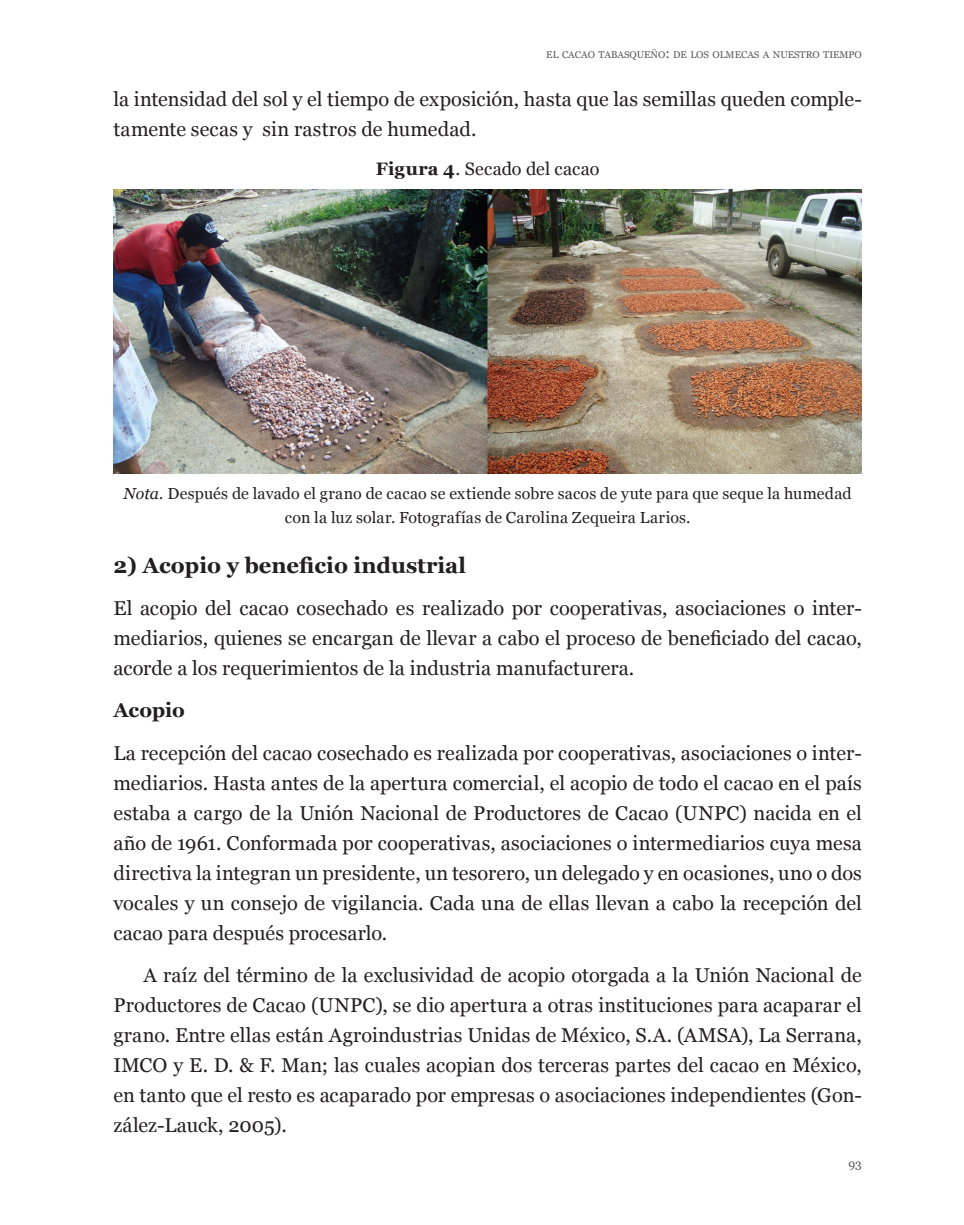
<style>
.page{position:relative;width:964px;height:1225px;background:#fff}
.page>*{position:absolute;margin:0;border:0;box-sizing:border-box;transform-origin:0 0}
.subtitulos{font:700 22px "Georgia";color:#231f20}
.parrafo_inicial{font:20px/30px "Georgia";letter-spacing:.005em;color:#231f20;text-align:justify}
.parrafo_indentado{font:20px/30px "Georgia";letter-spacing:.005em;color:#231f20}
.parrafo_inicial-2{font:700 20px "Georgia";letter-spacing:-.005em;color:#231f20}
.titulos_figs{font:18px "Georgia";color:#231f20}
.notas_img_tablas{font:16px/24px "Georgia";letter-spacing:.015em;color:#231f20;text-align:center}
.t1{font:12px "Georgia";color:#57585a}
.t2{font:9.8px "Georgia";color:#57585a}
.s1{font-size:14px}
.s2{font-weight:700}
.s3{font-style:italic}
</style>
<div class="page">
<img style="left:113px;top:190px;width:749px;height:283px">
<p class="t2" style="left:546px;top:47px;width:317px">EL CACAO TABASQUEÑO<span class="s1">:</span> DE LOS OLMECAS A NUESTRO TIEMPO</p>
<p class="parrafo_indentado" style="left:113px;top:83px;width:750px">la intensidad del sol y el tiempo de exposición, hasta que las semillas queden comple&shy;tamente secas y sin rastros de humedad.</p>
<p class="titulos_figs" style="left:376px;top:155px;width:225px"><span class="s2">Figura 4</span>. Secado del cacao</p>
<p class="notas_img_tablas" style="left:124px;top:481px;width:729px"><span class="s3">Nota.</span> Después de lavado el grano de cacao se extiende sobre sacos de yute para que seque la humedad con la luz solar. Fotografías de Carolina Zequeira Larios.</p>
<p class="subtitulos" style="left:113px;top:549px;width:354px">2) Acopio y beneficio industrial</p>
<p class="parrafo_inicial" style="left:113px;top:593px;width:750px">El acopio del cacao cosechado es realizado por cooperativas, asociaciones o inter&shy;mediarios, quienes se encargan de llevar a cabo el proceso de beneficiado del cacao, acorde a los requerimientos de la industria manufacturera.</p>
<p class="parrafo_inicial-2" style="left:113px;top:695px;width:73px">Acopio</p>
<p class="parrafo_inicial" style="left:113px;top:737px;width:750px">La recepción del cacao cosechado es realizada por cooperativas, asociaciones o inter&shy;mediarios. Hasta antes de la apertura comercial, el acopio de todo el cacao en el país estaba a cargo de la Unión Nacional de Productores de Cacao (UNPC) nacida en el año de 1961. Conformada por cooperativas, asociaciones o intermediarios cuya mesa directiva la integran un presidente, un tesorero, un delegado y en ocasiones, uno o dos vocales y un consejo de vigilancia. Cada una de ellas llevan a cabo la recepción del cacao para después procesarlo.</p>
<p class="parrafo_indentado" style="left:113px;top:959px;width:750px;text-align:justify;text-indent:30px">A raíz del término de la exclusividad de acopio otorgada a la Unión Nacional de Productores de Cacao (UNPC), se dio apertura a otras instituciones para acaparar el grano. Entre ellas están Agroindustrias Unidas de México, S.A. (AMSA), La Serrana, IMCO y E. D. &amp; F. Man; las cuales acopian dos terceras partes del cacao en México, en tanto que el resto es acaparado por empresas o asociaciones independientes (Gon&shy;zález-Lauck, 2005).</p>
<p class="t1" style="left:848px;top:1155px;width:15px">93</p>
</div>
